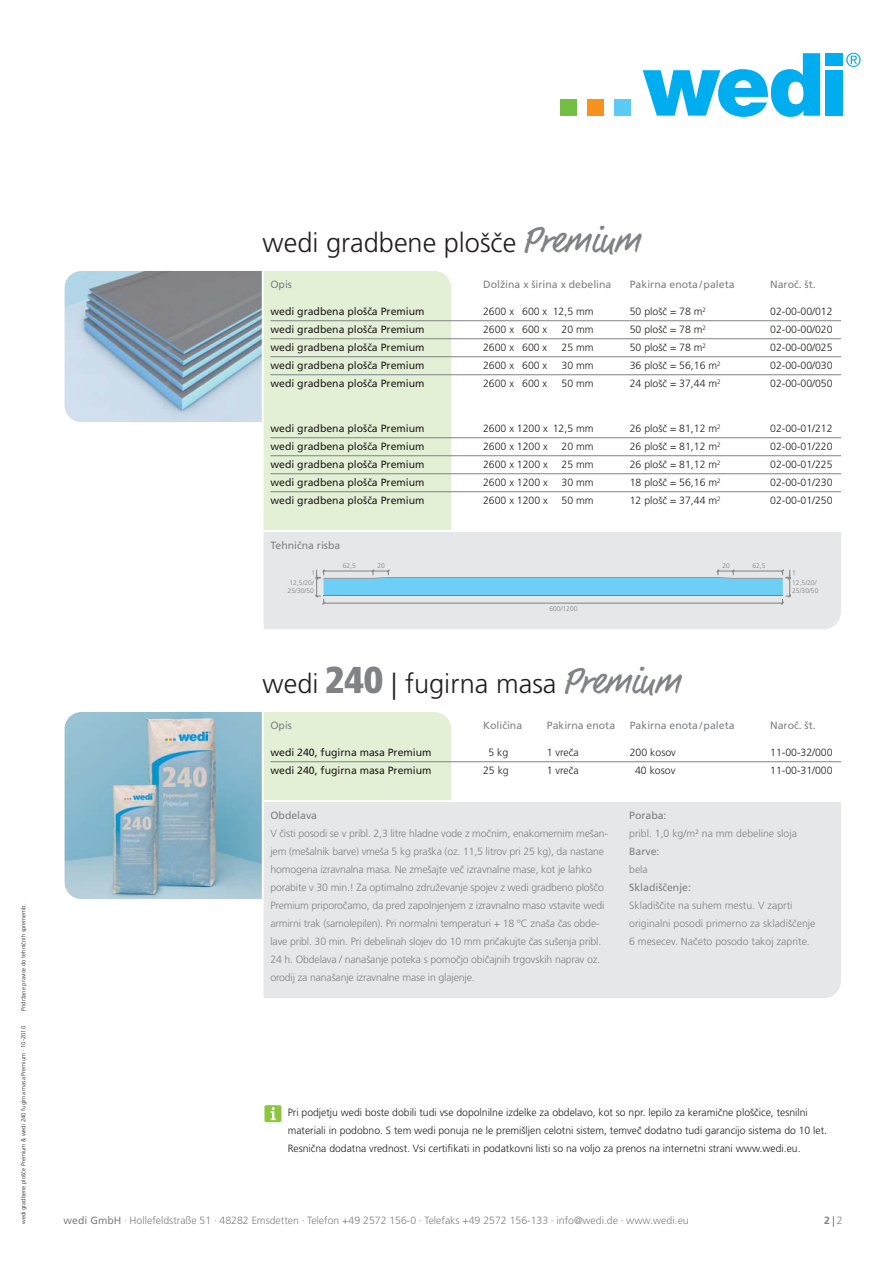
<style>
.page{position:relative;width:893px;height:1263px;background:#fff}
.page>*{position:absolute;margin:0;border:0;box-sizing:border-box;transform-origin:0 0}
.t1{font:300 27.15px "Frutiger LT Com";color:#231f20}
.t2{font:300 10.5px/18px "Frutiger LT Com";letter-spacing:-.015em;color:#808285}
.t3{font:300 10.5px/18px "Frutiger LT Com";color:#231f20}
.t4{font:10.5px "Frutiger LT Com";color:#231f20}
.t5{font:10.5px "Frutiger LT Com";color:#808285}
.t6{font:700 10.5px "Frutiger LT Com";color:#808285}
.t7{font:300 6.75px/8.1px "Frutiger LT Std";color:#808285}
.t8{font:300 6px "Frutiger LT Com";color:#231f20}
.s1{font-family:"Market";font-weight:400;font-size:37.35px;color:#808285}
.s2{font-family:"Notepad";font-weight:400;font-size:37.35px;color:#808285}
.s3{font-family:"Frutiger LT Std";font-weight:900;font-stretch:condensed;font-size:37.35px;color:#808285}
.s4{font-weight:400}
.s5{font-weight:300}
</style>
<div class="page">
<div style="left:560px;top:99px;width:17px;height:17px;background:#72bf44"></div>
<div style="left:587px;top:99px;width:17px;height:17px;background:#f7931d"></div>
<div style="left:614px;top:99px;width:17px;height:17px;background:#5bcbf5"></div>
<svg style="left:643px;top:53px;width:177px;height:64px"></svg>
<div style="left:825px;top:53px;width:17px;height:12px;background:#00aeef"></div>
<div style="left:825px;top:70px;width:17px;height:46px;background:#00aeef"></div>
<svg style="left:846px;top:53px;width:14px;height:14px"></svg>
<div style="left:263px;top:271px;width:189px;height:259px;background:#e4f0d6"></div>
<hr style="left:270px;top:320px;width:571px;height:1px;background:#808285">
<hr style="left:270px;top:338px;width:571px;height:1px;background:#808285">
<hr style="left:270px;top:356px;width:571px;height:1px;background:#808285">
<hr style="left:270px;top:374px;width:571px;height:1px;background:#808285">
<hr style="left:270px;top:437px;width:571px;height:1px;background:#808285">
<hr style="left:270px;top:455px;width:571px;height:1px;background:#808285">
<hr style="left:270px;top:473px;width:571px;height:1px;background:#808285">
<hr style="left:270px;top:491px;width:571px;height:1px;background:#808285">
<svg style="left:64px;top:271px;width:198px;height:151px;background:#9daebc"></svg>
<hr style="left:270px;top:761px;width:571px;height:1px;background:#808285">
<svg style="left:64px;top:712px;width:388px;height:187px;background:#acc9cd"></svg>
<svg style="left:264px;top:532px;width:577px;height:97px;background:#d2e0e7"></svg>
<div style="left:263px;top:801px;width:578px;height:197px;background:#e6e7e8"></div>
<div style="left:264px;top:1105px;width:17px;height:17px;background:#8cc63f;border-radius:2px"></div>
<svg style="left:271px;top:1107px;width:5px;height:13px"></svg>
<p class="t8" style="left:21px;top:1011px;width:109px;rotate:-90deg">Pridržane pravice do tehničnih sprememb.</p>
<p class="t8" style="left:21px;top:1224px;width:200px;rotate:-90deg">wedi gradbene plošče Premium &amp; wedi 240 fugirna masa Premium · 10-2010</p>
<h1 class="t1" style="left:263px;top:232px;width:381px">wedi gradbene plošče <span class="s1">Pre</span><span class="s2">m</span><span class="s1">iu</span><span class="s2">m</span></h1>
<p class="t5" style="left:270px;top:280px;width:23px">Opis</p>
<p class="t5" style="left:483px;top:280px;width:130px">Dolžina x širina x debelina</p>
<p class="t5" style="left:630px;top:280px;width:106px">Pakirna enota / paleta</p>
<p class="t5" style="left:770px;top:280px;width:47px">Naroč. št.</p>
<p class="t4" style="left:270px;top:307px;width:156px">wedi gradbena plošča Premium</p>
<p class="t3" style="left:483px;top:303px;width:112px">2600 x 600 x 12,5 mm</p>
<p class="t3" style="left:630px;top:303px;width:78px">50 plošč = 78 m<sup>2</sup></p>
<p class="t3" style="left:770px;top:303px;width:64px">02-00-00/012</p>
<p class="t4" style="left:270px;top:325px;width:156px">wedi gradbena plošča Premium</p>
<p class="t3" style="left:483px;top:321px;width:66px">2600 x 600 x</p>
<p class="t3" style="left:561px;top:321px;width:34px">20 mm</p>
<p class="t3" style="left:630px;top:321px;width:78px">50 plošč = 78 m<sup>2</sup></p>
<p class="t3" style="left:770px;top:321px;width:64px">02-00-00/020</p>
<p class="t4" style="left:270px;top:343px;width:156px">wedi gradbena plošča Premium</p>
<p class="t3" style="left:483px;top:339px;width:66px">2600 x 600 x</p>
<p class="t3" style="left:561px;top:339px;width:34px">25 mm</p>
<p class="t3" style="left:630px;top:339px;width:78px">50 plošč = 78 m<sup>2</sup></p>
<p class="t3" style="left:770px;top:339px;width:64px">02-00-00/025</p>
<p class="t4" style="left:270px;top:361px;width:156px">wedi gradbena plošča Premium</p>
<p class="t3" style="left:483px;top:357px;width:66px">2600 x 600 x</p>
<p class="t3" style="left:561px;top:357px;width:34px">30 mm</p>
<p class="t3" style="left:630px;top:357px;width:92px">36 plošč = 56,16 m<sup>2</sup></p>
<p class="t3" style="left:770px;top:357px;width:64px">02-00-00/030</p>
<p class="t4" style="left:270px;top:379px;width:156px">wedi gradbena plošča Premium</p>
<p class="t3" style="left:483px;top:375px;width:66px">2600 x 600 x</p>
<p class="t3" style="left:561px;top:375px;width:34px">50 mm</p>
<p class="t3" style="left:630px;top:375px;width:92px">24 plošč = 37,44 m<sup>2</sup></p>
<p class="t3" style="left:770px;top:375px;width:64px">02-00-00/050</p>
<p class="t4" style="left:270px;top:424px;width:156px">wedi gradbena plošča Premium</p>
<p class="t3" style="left:483px;top:420px;width:112px">2600 x 1200 x 12,5 mm</p>
<p class="t3" style="left:630px;top:420px;width:92px">26 plošč = 81,12 m<sup>2</sup></p>
<p class="t3" style="left:770px;top:420px;width:64px">02-00-01/212</p>
<p class="t4" style="left:270px;top:442px;width:156px">wedi gradbena plošča Premium</p>
<p class="t3" style="left:483px;top:438px;width:66px">2600 x 1200 x</p>
<p class="t3" style="left:561px;top:438px;width:34px">20 mm</p>
<p class="t3" style="left:630px;top:438px;width:92px">26 plošč = 81,12 m<sup>2</sup></p>
<p class="t3" style="left:770px;top:438px;width:64px">02-00-01/220</p>
<p class="t4" style="left:270px;top:460px;width:156px">wedi gradbena plošča Premium</p>
<p class="t3" style="left:483px;top:456px;width:66px">2600 x 1200 x</p>
<p class="t3" style="left:561px;top:456px;width:34px">25 mm</p>
<p class="t3" style="left:630px;top:456px;width:92px">26 plošč = 81,12 m<sup>2</sup></p>
<p class="t3" style="left:770px;top:456px;width:64px">02-00-01/225</p>
<p class="t4" style="left:270px;top:478px;width:156px">wedi gradbena plošča Premium</p>
<p class="t3" style="left:483px;top:474px;width:66px">2600 x 1200 x</p>
<p class="t3" style="left:561px;top:474px;width:34px">30 mm</p>
<p class="t3" style="left:630px;top:474px;width:92px">18 plošč = 56,16 m<sup>2</sup></p>
<p class="t3" style="left:770px;top:474px;width:64px">02-00-01/230</p>
<p class="t4" style="left:270px;top:496px;width:156px">wedi gradbena plošča Premium</p>
<p class="t3" style="left:483px;top:492px;width:66px">2600 x 1200 x</p>
<p class="t3" style="left:561px;top:492px;width:34px">50 mm</p>
<p class="t3" style="left:630px;top:492px;width:92px">12 plošč = 37,44 m<sup>2</sup></p>
<p class="t3" style="left:770px;top:492px;width:64px">02-00-01/250</p>
<p class="t5" style="left:270px;top:541px;width:71px">Tehnična risba</p>
<p class="t7" style="left:312px;top:569px;width:5px">1</p>
<p class="t7" style="left:288px;top:579px;width:28px">12,5/20/<br>25/30/50</p>
<p class="t7" style="left:343px;top:562px;width:15px">62,5</p>
<p class="t7" style="left:377px;top:562px;width:9px">20</p>
<p class="t7" style="left:549px;top:605px;width:30px">600/1200</p>
<h1 class="t1" style="left:263px;top:673px;width:421px">wedi <span class="s3">240</span> | fugirna masa <span class="s1">Pre</span><span class="s2">m</span><span class="s1">iu</span><span class="s2">m</span></h1>
<p class="t7" style="left:722px;top:562px;width:9px">20</p>
<p class="t7" style="left:752px;top:562px;width:15px">62,5</p>
<p class="t7" style="left:792px;top:568px;width:26px;line-height:10.1px">1<br>12,5/20/</p>
<p class="t7" style="left:792px;top:587px;width:28px">25/30/50</p>
<p class="t5" style="left:270px;top:721px;width:23px">Opis</p>
<p class="t5" style="left:483px;top:721px;width:41px">Količina</p>
<p class="t5" style="left:547px;top:721px;width:70px">Pakirna enota</p>
<p class="t5" style="left:630px;top:721px;width:106px">Pakirna enota / paleta</p>
<p class="t5" style="left:770px;top:721px;width:47px">Naroč. št.</p>
<p class="t4" style="left:270px;top:748px;width:163px">wedi 240, fugirna masa Premium</p>
<p class="t3" style="left:488px;top:744px;width:21px">5 kg</p>
<p class="t3" style="left:547px;top:744px;width:33px">1 vreča</p>
<p class="t3" style="left:630px;top:744px;width:48px">200 kosov</p>
<p class="t3" style="left:770px;top:744px;width:64px">11-00-32/000</p>
<p class="t4" style="left:270px;top:766px;width:163px">wedi 240, fugirna masa Premium</p>
<p class="t3" style="left:483px;top:762px;width:27px">25 kg</p>
<p class="t3" style="left:547px;top:762px;width:33px">1 vreča</p>
<p class="t3" style="left:635px;top:762px;width:42px">40 kosov</p>
<p class="t3" style="left:770px;top:762px;width:64px">11-00-31/000</p>
<p class="t5" style="left:270px;top:811px;width:48px">Obdelava</p>
<p class="t2" style="left:270px;top:825px;width:339px">V čisti posodi se v pribl. 2,3 litre hladne vode z močnim, enakomernim mešan&shy;jem (mešalnik barve) vmeša 5 kg praška (oz. 11,5 litrov pri 25 kg), da nastane homogena izravnalna masa. Ne zmešajte več izravnalne mase, kot je lahko porabite v 30 min.! Za optimalno združevanje spojev z wedi gradbeno ploščo Premium priporočamo, da pred zapolnjenjem z izravnalno maso vstavite wedi armirni trak (samolepilen). Pri normalni temperaturi + 18 °C znaša čas obde&shy;lave pribl. 30 min. Pri debelinah slojev do 10 mm pričakujte čas sušenja pribl.<br>24 h. Obdelava / nanašanje poteka s pomočjo običajnih trgovskih naprav oz. orodij za nanašanje izravnalne mase in glajenje.</p>
<p class="t5" style="left:629px;top:811px;width:39px">Poraba:</p>
<p class="t2" style="left:629px;top:825px;width:169px">pribl. 1,0 kg/m² na mm debeline sloja</p>
<p class="t5" style="left:629px;top:847px;width:32px">Barve:</p>
<p class="t2" style="left:629px;top:861px;width:20px">bela</p>
<p class="t5" style="left:629px;top:883px;width:63px">Skladiščenje:</p>
<p class="t2" style="left:629px;top:897px;width:188px">Skladiščite na suhem mestu. V zaprti originalni posodi primerno za skladiščenje<br>6 mesecev. Načeto posodo takoj zaprite.</p>
<p class="t3" style="left:288px;top:1104px;width:541px">Pri podjetju wedi boste dobili tudi vse dopolnilne izdelke za obdelavo, kot so npr. lepilo za keramične ploščice, tesnilni materiali in podobno. S tem wedi ponuja ne le premišljen celotni sistem, temveč dodatno tudi garancijo sistema do 10 let.<br>Resnična dodatna vrednost. Vsi certifikati in podatkovni listi so na voljo za prenos na internetni strani www.wedi.eu.</p>
<p class="t2" style="left:64px;top:1212px;width:627px"><span class="s4">wedi GmbH</span> · Hollefeldstraße 51 · 48282 Emsdetten · Telefon +49 2572 156-0 · Telefaks +49 2572 156-133 · info@wedi.de · www.wedi.eu</p>
<p class="t6" style="left:824px;top:1215px;width:20px">2 <span class="s5">2</span></p>
</div>
